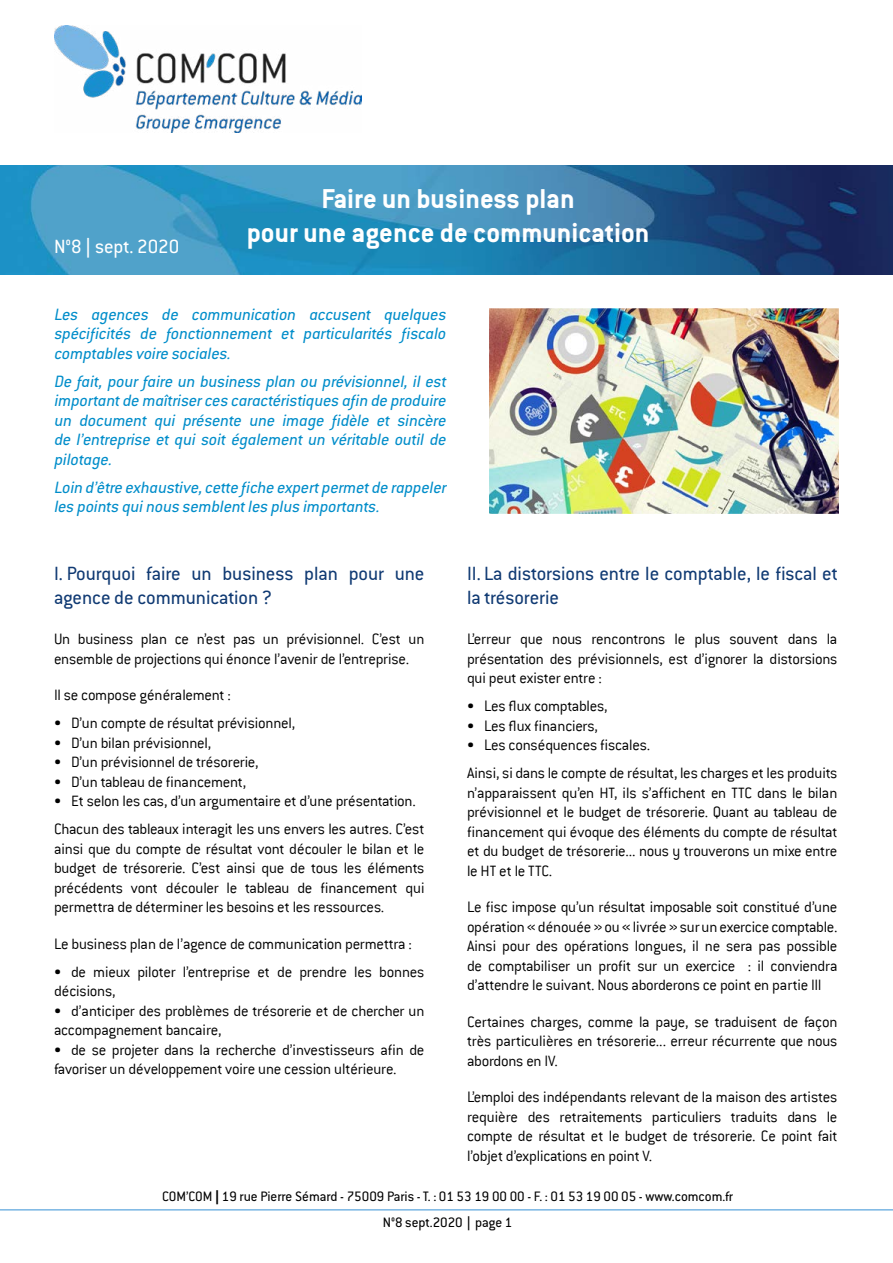
<style>
.page{position:relative;width:893px;height:1263px;background:#fff}
.page>*{position:absolute;margin:0;border:0;box-sizing:border-box;transform-origin:0 0}
.t1{font:700 30px/34.2px "Conduit ITC";color:#fff;text-align:center}
.t2{font:21px/24px "Conduit ITC";color:#103a73}
.t3{font:21px "Conduit ITC";color:#fff}
.t4{font:italic 18px/19.5px "Conduit ITC";color:#008dca;text-align:justify}
.t5{font:300 16.5px/19.5px "Conduit ITC";letter-spacing:-.015em;color:#000}
.t6{font:15px/26.8px "Conduit ITC";color:#000;text-align:center}
.s1{font-family:"Arial"}
.s2{font-family:"Arial";font-weight:700}
</style>
<div class="page">
<img style="left:0;top:166px;width:893px;height:109px">
<img style="left:54px;top:25px;width:307px;height:108px">
<hr style="left:0;top:1209px;width:893px;height:1px;background:#79b5e3">
<img style="left:489px;top:308px;width:350px;height:206px">
<p class="t3" style="left:54px;top:234px;width:127px">N°8 <span class="s1">|</span> sept. 2020</p>
<h1 class="t1" style="left:247px;top:181px;width:404px">Faire un business plan<br>pour une agence de communication</h1>
<p class="t4" style="left:55px;top:304px;width:393px">Les agences de communication accusent quelques spécificités de fonctionnement et particularités fiscalo comptables voire sociales.</p>
<p class="t4" style="left:55px;top:371px;width:393px">De fait, pour faire un business plan ou prévisionnel, il est important de maîtriser ces caractéristiques afin de produire un document qui présente une image fidèle et sincère de l’entreprise et qui soit également un véritable outil de pilotage.</p>
<p class="t4" style="left:55px;top:477px;width:393px">Loin d’être exhaustive, cette fiche expert permet de rappeler les points qui nous semblent les plus importants.</p>
<p class="t2" style="left:54px;top:560px;width:372px">I. Pourquoi faire un business plan pour une agence de communication ?</p>
<p class="t5" style="left:54px;top:629px;width:372px">Un business plan ce n’est pas un prévisionnel. C’est un ensemble de projections qui énonce l’avenir de l’entreprise.</p>
<p class="t5" style="left:54px;top:685px;width:178px">Il se compose généralement :</p>
<p class="t5" style="left:54px;top:713px;width:243px">• D’un compte de résultat prévisionnel,</p>
<p class="t5" style="left:54px;top:733px;width:159px">• D’un bilan prévisionnel,</p>
<p class="t5" style="left:54px;top:752px;width:206px">• D’un prévisionnel de trésorerie,</p>
<p class="t5" style="left:54px;top:772px;width:194px">• D’un tableau de financement,</p>
<p class="t5" style="left:54px;top:787px;width:372px;line-height:28px">• Et selon les cas, d’un argumentaire et d’une présentation.<br>Chacun des tableaux interagit les uns envers les autres. C’est</p>
<p class="t5" style="left:54px;top:839px;width:372px;text-align:justify">ainsi que du compte de résultat vont découler le bilan et le budget de trésorerie. C’est ainsi que de tous les éléments précédents vont découler le tableau de financement qui permettra de déterminer les besoins et les ressources.</p>
<p class="t5" style="left:54px;top:934px;width:360px">Le business plan de l’agence de communication permettra :</p>
<p class="t5" style="left:54px;top:962px;width:372px">• de mieux piloter l’entreprise et de prendre les bonnes décisions,</p>
<p class="t5" style="left:54px;top:1001px;width:372px">• d’anticiper des problèmes de trésorerie et de chercher un accompagnement bancaire,</p>
<p class="t5" style="left:54px;top:1040px;width:372px">• de se projeter dans la recherche d’investisseurs afin de favoriser un développement voire une cession ultérieure.</p>
<p class="t2" style="left:467px;top:560px;width:372px">II. La distorsions entre le comptable, le fiscal et la trésorerie</p>
<p class="t5" style="left:467px;top:629px;width:372px;text-align:justify">L’erreur que nous rencontrons le plus souvent dans la présentation des prévisionnels, est d’ignorer la distorsions qui peut exister entre :</p>
<p class="t5" style="left:467px;top:696px;width:142px">• Les flux comptables,</p>
<p class="t5" style="left:467px;top:716px;width:133px">• Les flux financiers,</p>
<p class="t5" style="left:467px;top:731px;width:372px;line-height:28px">• Les conséquences fiscales.<br>Ainsi, si dans le compte de résultat, les charges et les produits</p>
<p class="t5" style="left:467px;top:783px;width:372px;text-align:justify">n’apparaissent qu’en HT, ils s’affichent en TTC dans le bilan prévisionnel et le budget de trésorerie. Quant au tableau de financement qui évoque des éléments du compte de résultat et du budget de trésorerie... nous y trouverons un mixe entre le HT et le TTC.</p>
<p class="t5" style="left:467px;top:897px;width:372px;text-align:justify">Le fisc impose qu’un résultat imposable soit constitué d’une opération « dénouée » ou « livrée » sur un exercice comptable.<br>Ainsi pour des opérations longues, il ne sera pas possible de comptabiliser un profit sur un exercice : il conviendra d’attendre le suivant. Nous aborderons ce point en partie III</p>
<p class="t5" style="left:467px;top:1012px;width:372px;text-align:justify">Certaines charges, comme la paye, se traduisent de façon très particulières en trésorerie... erreur récurrente que nous abordons en IV.</p>
<p class="t5" style="left:467px;top:1087px;width:372px;text-align:justify">L’emploi des indépendants relevant de la maison des artistes requière des retraitements particuliers traduits dans le compte de résultat et le budget de trésorerie. Ce point fait l’objet d’explications en point V.</p>
<p class="t6" style="left:162px;top:1182px;width:572px">COM’COM <span class="s2">|</span> 19 rue Pierre Sémard - 75009 Paris - T. : 01 53 19 00 00 - F. : 01 53 19 00 05 - www.comcom.fr<br>N°8 sept.2020 <span class="s1">|</span> page 1</p>
</div>
